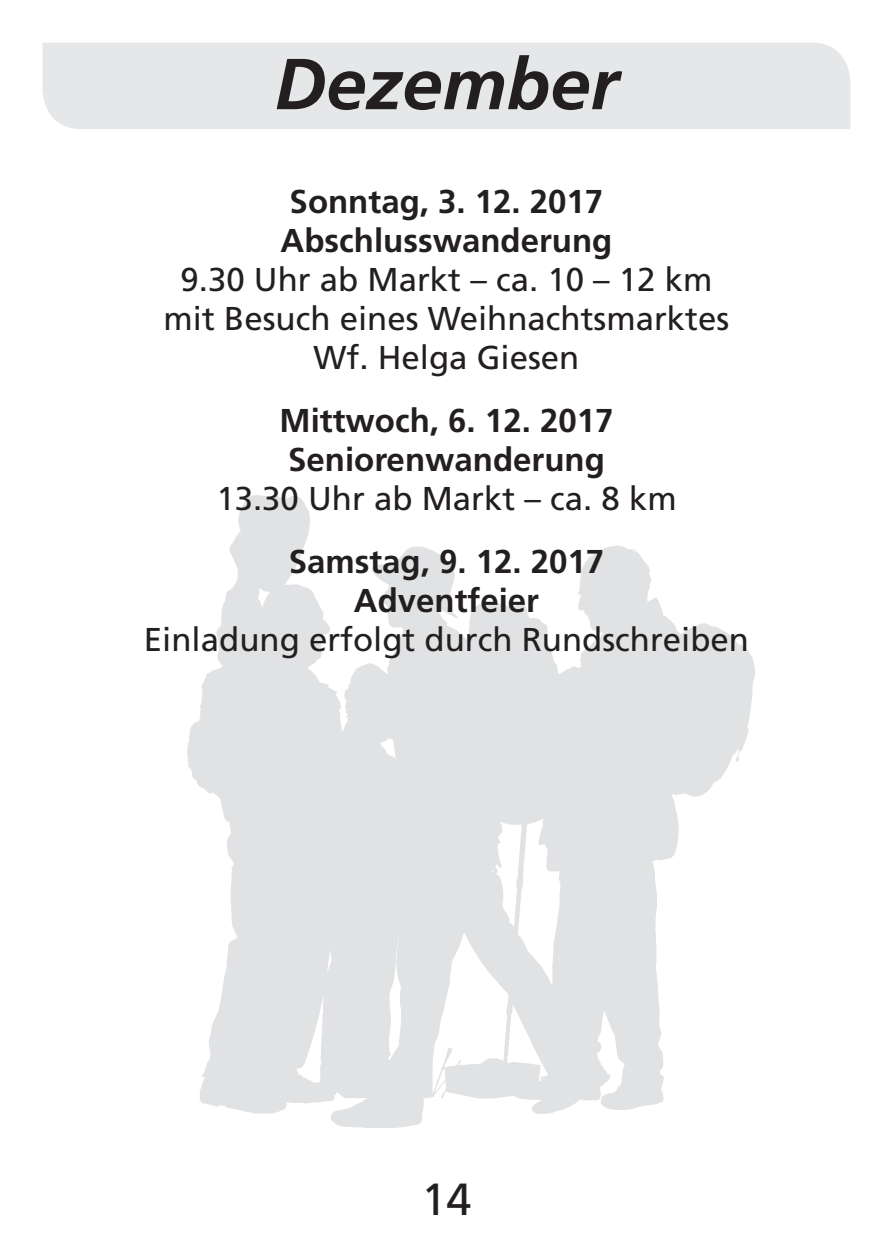
<style>
.page{position:relative;width:893px;height:1259px;background:#fff}
.page>*{position:absolute;margin:0;border:0;box-sizing:border-box;transform-origin:0 0}
.t1{font:italic 700 72px "Frutiger";color:#231f20}
.t2{font:45px "Frutiger";color:#231f20}
.t3{font:33px/39px "Frutiger";color:#231f20;text-align:center}
.t4{font:700 33px/39px "Frutiger";color:#231f20}
</style>
<div class="page">
<img style="left:187px;top:495px;width:568px;height:619px">
<img style="left:304px;top:531px;width:378px;height:597px">
<img style="left:265px;top:503px;width:285px;height:608px">
<div style="left:43px;top:43px;width:807px;height:86px;background:#e6e7e9"></div>
<h1 class="t1" style="left:274px;top:42px;width:346px">Dezember</h1>
<p class="t4" style="left:281px;top:181px;width:333px">Sonntag, 3. 12. 2017<br>Abschlusswanderung</p>
<p class="t3" style="left:164px;top:260px;width:567px">9.30 Uhr ab Markt – ca. 10 – 12 km mit Besuch eines Weihnachtsmarktes<br>Wf. Helga Giesen</p>
<p class="t4" style="left:280px;top:401px;width:335px">Mittwoch, 6. 12. 2017<br>Seniorenwanderung</p>
<p class="t3" style="left:216px;top:479px;width:462px">13.30 Uhr ab Markt – ca. 8 km</p>
<p class="t4" style="left:289px;top:542px;width:317px;text-align:center">Samstag, 9. 12. 2017<br>Adventfeier</p>
<p class="t3" style="left:144px;top:620px;width:607px">Einladung erfolgt durch Rundschreiben</p>
<h2 class="t2" style="left:421px;top:1172px;width:52px">14</h2>
</div>
